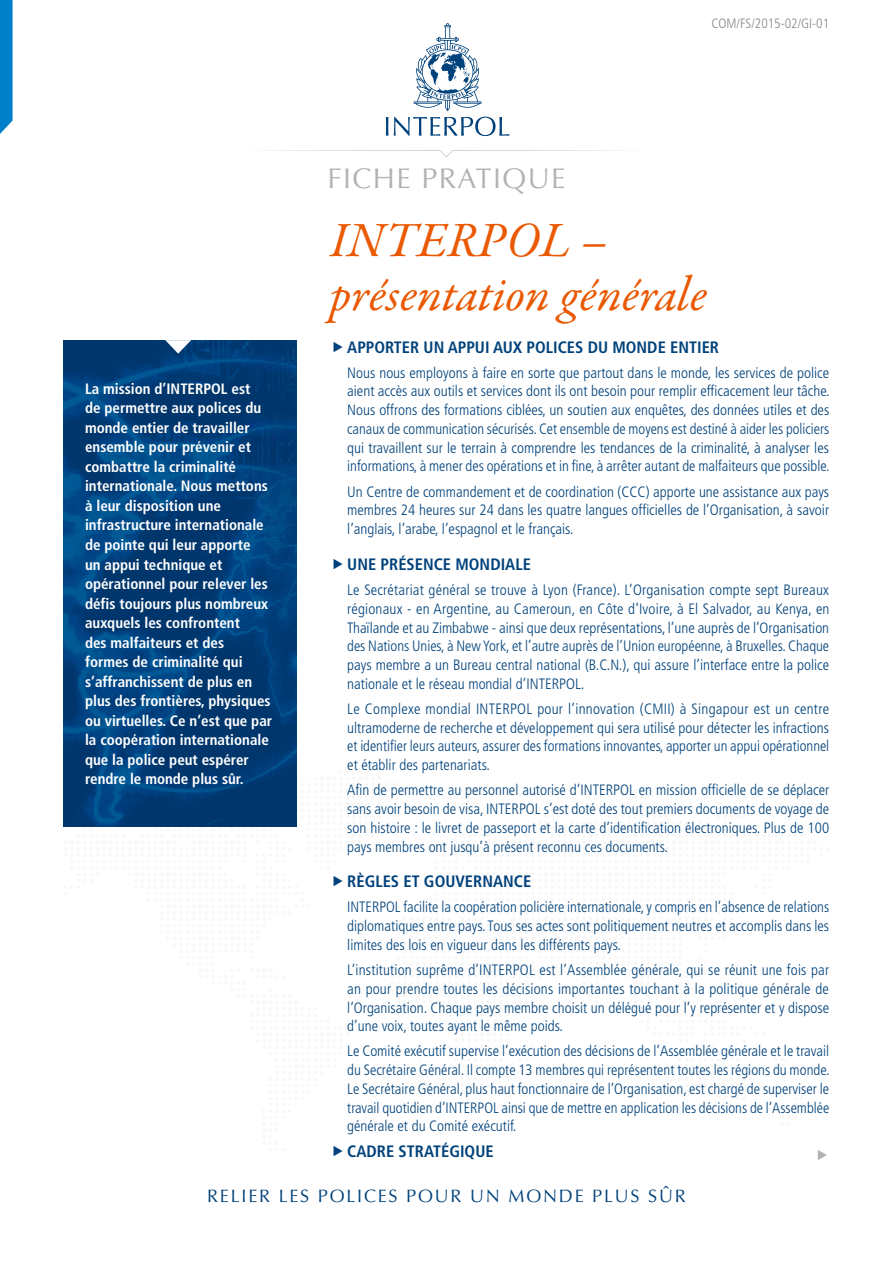
<style>
.page{position:relative;width:893px;height:1263px;background:#fff}
.page>*{position:absolute;margin:0;border:0;box-sizing:border-box;transform-origin:0 0}
.t1{font:italic 49.5px/54px "Garamond Premr Pro";color:#ea5901}
.t2{font:28.5px "Optima LT Std";letter-spacing:.05em;color:#b1b2b3}
.t3{font:18px "Optima LT Std";letter-spacing:.1em;color:#00427b}
.t4{font:700 condensed 16.5px "Frutiger LT Std";color:#00427b}
.t5{font:300 condensed 15px/18.8px "Frutiger LT Std";color:#00427b;text-align:justify}
.t6{font:700 condensed 15px/19.5px "Frutiger LT Std";color:#fff}
.t7{font:300 condensed 13.5px "Frutiger LT Std";color:#868786}
</style>
<div class="page">
<svg style="left:0;top:0;width:13px;height:134px;background:#148acc"></svg>
<svg style="left:270px;top:150px;width:350px;height:7px"></svg>
<svg style="left:414px;top:23px;width:68px;height:88px"></svg>
<svg style="left:386px;top:117px;width:2px;height:19px"></svg>
<svg style="left:394px;top:117px;width:115px;height:19px"></svg>
<img style="left:64px;top:340px;width:232px;height:430px">
<img style="left:165px;top:340px;width:26px;height:14px">
<svg style="left:64px;top:770px;width:233px;height:57px;background:#003b74"></svg>
<h2 class="t2" style="left:327px;top:162px;width:240px">FICHE PRATIQUE</h2>
<p class="t7" style="left:711px;top:16px;width:119px">COM/FS/2015-02/GI-01</p>
<p class="t6" style="left:85px;top:379px;width:189px">La mission d’INTERPOL est<br>de permettre aux polices du monde entier de travailler ensemble pour prévenir et combattre la criminalité internationale. Nous mettons à leur disposition une infrastructure internationale de pointe qui leur apporte<br>un appui technique et opérationnel pour relever les défis toujours plus nombreux auxquels les confrontent<br>des malfaiteurs et des<br>formes de criminalité qui s’affranchissent de plus en plus des frontières, physiques ou virtuelles. Ce n’est que par la coopération internationale que la police peut espérer rendre le monde plus sûr.</p>
<h1 class="t1" style="left:330px;top:216px;width:378px">INTERPOL – présentation générale</h1>
<p class="t4" style="left:347px;top:337px;width:373px">APPORTER UN APPUI AUX POLICES DU MONDE ENTIER</p>
<p class="t5" style="left:347px;top:363px;width:484px">Nous nous employons à faire en sorte que partout dans le monde, les services de police aient accès aux outils et services dont ils ont besoin pour remplir efficacement leur tâche.<br>Nous offrons des formations ciblées, un soutien aux enquêtes, des données utiles et des canaux de communication sécurisés. Cet ensemble de moyens est destiné à aider les policiers qui travaillent sur le terrain à comprendre les tendances de la criminalité, à analyser les informations, à mener des opérations et in fine, à arrêter autant de malfaiteurs que possible.</p>
<p class="t5" style="left:347px;top:482px;width:483px">Un Centre de commandement et de coordination (CCC) apporte une assistance aux pays membres 24 heures sur 24 dans les quatre langues officielles de l’Organisation, à savoir l’anglais, l’arabe, l’espagnol et le français.</p>
<p class="t4" style="left:347px;top:554px;width:185px">UNE PRÉSENCE MONDIALE</p>
<p class="t5" style="left:347px;top:581px;width:484px">Le Secrétariat général se trouve à Lyon (France). L’Organisation compte sept Bureaux régionaux - en Argentine, au Cameroun, en Côte d’Ivoire, à El Salvador, au Kenya, en Thaïlande et au Zimbabwe - ainsi que deux représentations, l’une auprès de l’Organisation des Nations Unies, à New York, et l’autre auprès de l’Union européenne, à Bruxelles. Chaque pays membre a un Bureau central national (B.C.N.), qui assure l’interface entre la police nationale et le réseau mondial d’INTERPOL.</p>
<p class="t5" style="left:347px;top:699px;width:483px">Le Complexe mondial INTERPOL pour l’innovation (CMII) à Singapour est un centre ultramoderne de recherche et développement qui sera utilisé pour détecter les infractions et identifier leurs auteurs, assurer des formations innovantes, apporter un appui opérationnel et établir des partenariats.</p>
<p class="t5" style="left:347px;top:781px;width:483px">Afin de permettre au personnel autorisé d’INTERPOL en mission officielle de se déplacer sans avoir besoin de visa, INTERPOL s’est doté des tout premiers documents de voyage de son histoire : le livret de passeport et la carte d’identification électroniques. Plus de 100 pays membres ont jusqu’à présent reconnu ces documents.</p>
<p class="t4" style="left:347px;top:872px;width:185px">RÈGLES ET GOUVERNANCE</p>
<p class="t5" style="left:347px;top:898px;width:483px">INTERPOL facilite la coopération policière internationale, y compris en l’absence de relations diplomatiques entre pays. Tous ses actes sont politiquement neutres et accomplis dans les limites des lois en vigueur dans les différents pays.</p>
<p class="t5" style="left:347px;top:961px;width:483px">L’institution suprême d’INTERPOL est l’Assemblée générale, qui se réunit une fois par an pour prendre toutes les décisions importantes touchant à la politique générale de l’Organisation. Chaque pays membre choisit un délégué pour l’y représenter et y dispose d’une voix, toutes ayant le même poids.</p>
<p class="t5" style="left:347px;top:1042px;width:484px">Le Comité exécutif supervise l’exécution des décisions de l’Assemblée générale et le travail du Secrétaire Général. Il compte 13 membres qui représentent toutes les régions du monde.<br>Le Secrétaire Général, plus haut fonctionnaire de l’Organisation, est chargé de superviser le travail quotidien d’INTERPOL ainsi que de mettre en application les décisions de l’Assemblée générale et du Comité exécutif.</p>
<p class="t4" style="left:347px;top:1141px;width:148px">CADRE STRATÉGIQUE</p>
<p class="t3" style="left:207px;top:1185px;width:480px">RELIER LES POLICES POUR UN MONDE PLUS SÛR</p>
</div>
